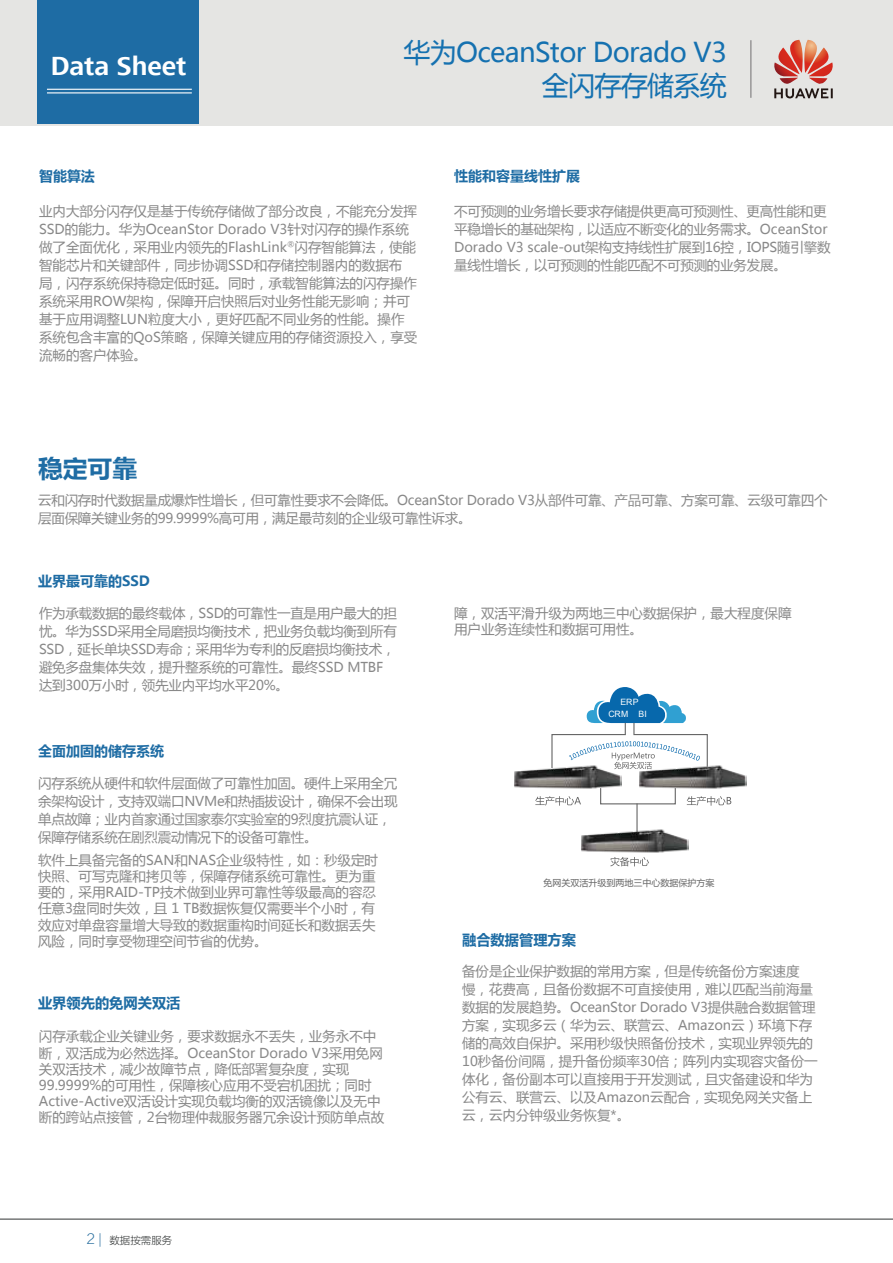
<style>
.page{position:relative;width:893px;height:1263px;background:#fff}
.page>*{position:absolute;margin:0;border:0;box-sizing:border-box;transform-origin:0 0}
.t1{font:27px/32.4px "Microsoft Ya Hei";letter-spacing:-.025em;color:#1571b0;text-align:right}
.t2{font:700 27px "Frutiger Next LT";letter-spacing:-.005em;color:#fff}
.t3{font:700 24px "Microsoft Ya Hei";color:#1e6ca4}
.t4{font:700 14.25px "Microsoft Ya Hei";color:#1e6ca4}
.t5{font:700 13.95px "Microsoft Ya Hei";color:#1e6ca4}
.t6{font:13.5px/18px "Microsoft Ya Hei";color:#898989}
.t7{font:10.5px "FZLTXHJW GB1 0";color:#303333}
.t8{font:9px "Microsoft Ya Hei";color:#666}
.t9{font:8.7px/11.9px "Arial";color:#fff;text-align:center}
.s1{font-size:13.5px;color:#246b9c}
</style>
<div class="page">
<hr style="left:0;top:1219px;width:893px;height:1px;background:#313333">
<div style="left:0;top:0;width:893px;height:125px;background:#e5e5e3"></div>
<svg style="left:774px;top:40px;width:59px;height:58px"></svg>
<hr style="left:750px;top:40px;width:2px;height:58px;background:#989798">
<div style="left:38px;top:0;width:161px;height:124px;background:#1e6ca4"></div>
<hr style="left:47px;top:89px;width:145px;height:1px;background:#fff">
<hr style="left:47px;top:92px;width:145px;height:1px;background:#fff">
<svg style="left:551px;top:687px;width:157px;height:82px"></svg>
<div style="left:600px;top:787px;width:76px;height:17px;border:1px solid #666"></div>
<hr style="left:636px;top:803px;width:2px;height:30px;background:#666">
<img style="left:514px;top:745px;width:108px;height:61px">
<img style="left:637px;top:745px;width:110px;height:62px">
<img style="left:581px;top:809px;width:108px;height:58px">
<h1 class="t2" style="left:51px;top:51px;width:137px">Data Sheet</h1>
<h1 class="t1" style="left:403px;top:36px;width:325px">华为OceanStor Dorado V3全闪存存储系统</h1>
<p class="t5" style="left:39px;top:166px;width:57px">智能算法</p>
<p class="t5" style="left:454px;top:166px;width:127px">性能和容量线性扩展</p>
<p class="t6" style="left:454px;top:201px;width:378px">不可预测的业务增长要求存储提供更高可预测性、更高性能和更平稳增长的基础架构，以适应不断变化的业务需求。OceanStor Dorado V3 scale-out架构支持线性扩展到16控，IOPS随引擎数量线性增长，以可预测的性能匹配不可预测的业务发展。</p>
<p class="t6" style="left:39px;top:201px;width:380px">业内大部分闪存仅是基于传统存储做了部分改良，不能充分发挥<br>SSD的能力。华为OceanStor Dorado V3针对闪存的操作系统做了全面优化，采用业内领先的FlashLink<sup>®</sup>闪存智能算法，使能智能芯片和关键部件，同步协调SSD和存储控制器内的数据布局，闪存系统保持稳定低时延。同时，承载智能算法的闪存操作系统采用ROW架构，保障开启快照后对业务性能无影响；并可基于应用调整LUN粒度大小，更好匹配不同业务的性能。操作系统包含丰富的QoS策略，保障关键应用的存储资源投入，享受流畅的客户体验。</p>
<h2 class="t3" style="left:38px;top:452px;width:101px">稳定可靠</h2>
<p class="t6" style="left:38px;top:490px;width:791px">云和闪存时代数据量成爆炸性增长，但可靠性要求不会降低。OceanStor Dorado V3从部件可靠、产品可靠、方案可靠、云级可靠四个层面保障关键业务的99.9999%高可用，满足最苛刻的企业级可靠性诉求。</p>
<p class="t5" style="left:38px;top:571px;width:113px">业界最可靠的SSD</p>
<p class="t6" style="left:39px;top:603px;width:359px">作为承载数据的最终载体，SSD的可靠性一直是用户最大的担忧。华为SSD采用全局磨损均衡技术，把业务负载均衡到所有<br>SSD，延长单块SSD寿命；采用华为专利的反磨损均衡技术，避免多盘集体失效，提升整系统的可靠性。最终SSD MTBF达到300万小时，领先业内平均水平20%。</p>
<p class="t5" style="left:38px;top:741px;width:127px">全面加固的储存系统</p>
<p class="t6" style="left:38px;top:774px;width:361px">闪存系统从硬件和软件层面做了可靠性加固。硬件上采用全冗余架构设计，支持双端口NVMe和热插拔设计，确保不会出现单点故障；业内首家通过国家泰尔实验室的9烈度抗震认证，保障存储系统在剧烈震动情况下的设备可靠性。</p>
<p class="t6" style="left:38px;top:851px;width:342px;line-height:16.2px">软件上具备完备的SAN和NAS企业级特性，如：秒级定时快照、可写克隆和拷贝等，保障存储系统可靠性。更为重要的，采用RAID-TP技术做到业界可靠性等级最高的容忍任意3盘同时失效，且 1 TB数据恢复仅需要半个小时，有效应对单盘容量增大导致的数据重构时间延长和数据丢失风险，同时享受物理空间节省的优势。</p>
<p class="t4" style="left:38px;top:993px;width:144px">业界领先的免网关双活</p>
<p class="t6" style="left:39px;top:1028px;width:347px;line-height:16.2px">闪存承载企业关键业务，要求数据永不丢失，业务永不中断，双活成为必然选择。OceanStor Dorado V3采用免网关双活技术，减少故障节点，降低部署复杂度，实现<br>99.9999%的可用性，保障核心应用不受宕机困扰；同时<br>Active-Active双活设计实现负载均衡的双活镜像以及无中断的跨站点接管，2台物理仲裁服务器冗余设计预防单点故</p>
<p class="t7" style="left:87px;top:1234px;width:87px"><span class="s1">2 |</span> 数据按需服务</p>
<p class="t6" style="left:454px;top:604px;width:339px;line-height:16.2px">障，双活平滑升级为两地三中心数据保护，最大程度保障用户业务连续性和数据可用性。</p>
<p class="t9" style="left:608px;top:696px;width:40px">ERP<br>CRM BI</p>
<p class="t8" style="left:543px;top:876px;width:172px">免网关双活升级到两地三中心数据保护方案</p>
<p class="t4" style="left:462px;top:930px;width:115px">融合数据管理方案</p>
<p class="t6" style="left:462px;top:962px;width:357px">备份是企业保护数据的常用方案，但是传统备份方案速度<br>慢，花费高，且备份数据不可直接使用，难以匹配当前海量数据的发展趋势。OceanStor Dorado V3提供融合数据管理方案，实现多云（华为云、联营云、Amazon云）环境下存储的高效自保护。采用秒级快照备份技术，实现业界领先的<br>10秒备份间隔，提升备份频率30倍；阵列内实现容灾备份一体化，备份副本可以直接用于开发测试，且灾备建设和华为公有云、联营云、以及Amazon云配合，实现免网关灾备上云，云内分钟级业务恢复*。</p>
</div>
